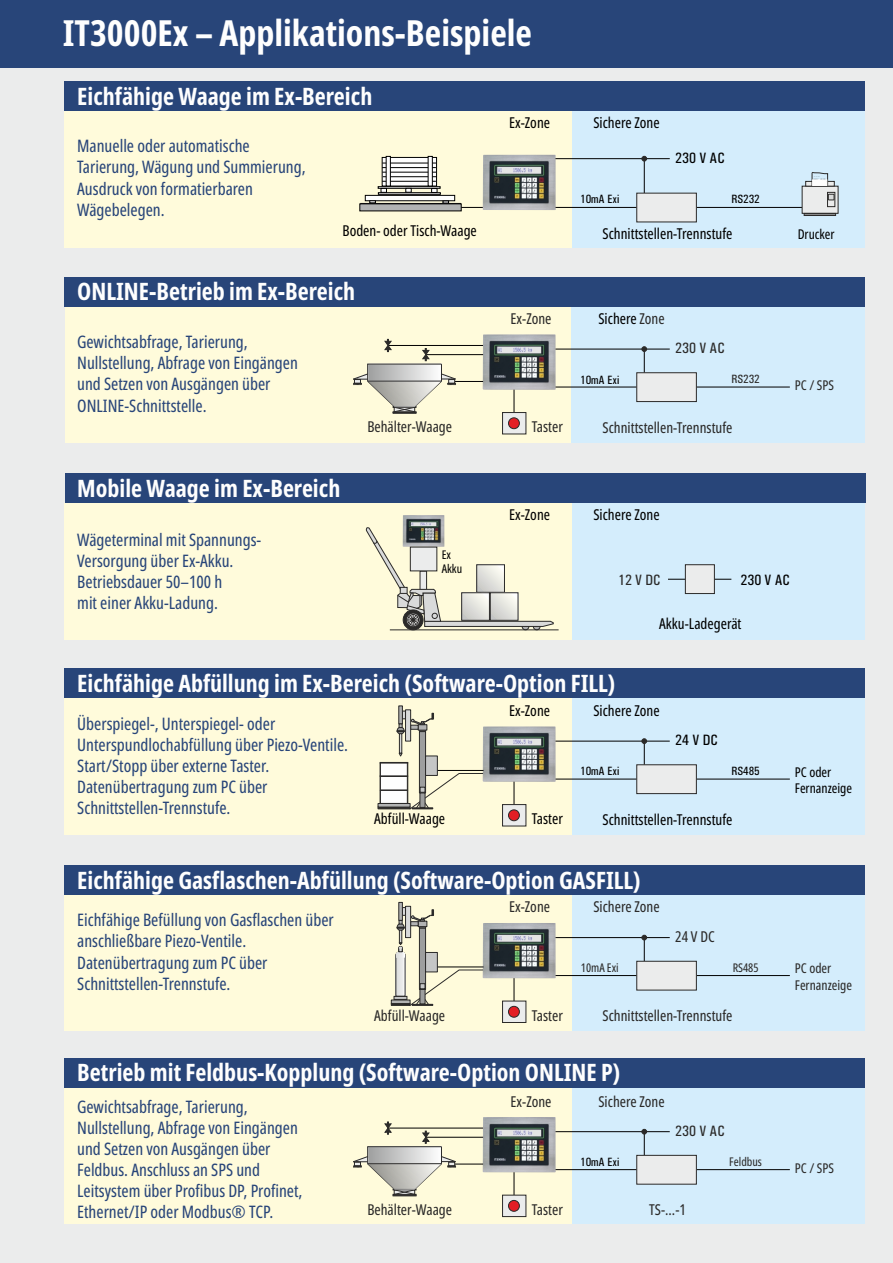
<style>
.page{position:relative;width:893px;height:1263px;background:#fff}
.page>*{position:absolute;margin:0;border:0;box-sizing:border-box;transform-origin:0 0}
.t1{font:700 extra-condensed 36px "Noto Sans";color:#fefefe}
.t2{font:700 extra-condensed 24px "Noto Sans";color:#fefefe}
.t3{font:extra-condensed 17.25px/21.1px "Noto Sans";color:#284579}
.t4{font:extra-condensed 15px "Noto Sans";color:#000}
.t5{font:extra-condensed 15px "Noto Sans";color:#2b2a29}
.t6{font:500 15px "Univers Condensed";color:#000}
.t7{font:500 15px "Univers Condensed";color:#2b2a29}
.t8{font:extra-condensed 13.5px/16.5px "Noto Sans";color:#2b2a29}
.t9{font:extra-condensed 13.5px/16.5px "Noto Sans";color:#000}
.t10{font:500 12px "Univers Condensed";color:#000}
.t11{font:extra-condensed 12px "Noto Sans";color:#2b2a29}
.t12{font:extra-condensed 12px/14.7px "Noto Sans";color:#000}
.t13{font:500 12px "Univers Condensed";color:#2b2a29}
.s1{color:#2b2a29}
</style>
<div class="page">
<div style="left:0;top:0;width:893px;height:68px;background:#284579"></div>
<div style="left:0;top:68px;width:893px;height:1195px;background:#ebecec"></div>
<div style="left:65px;top:111px;width:507px;height:136px;background:#fffbdb"></div>
<div style="left:65px;top:895px;width:507px;height:136px;background:#fffbdb"></div>
<div style="left:65px;top:1088px;width:507px;height:136px;background:#fffbdb"></div>
<div style="left:65px;top:698px;width:507px;height:136px;background:#fffbdb"></div>
<div style="left:65px;top:307px;width:506px;height:136px;background:#fffbdb"></div>
<div style="left:65px;top:503px;width:507px;height:136px;background:#fffbdb"></div>
<div style="left:572px;top:895px;width:293px;height:136px;background:#d4edfc"></div>
<div style="left:572px;top:111px;width:293px;height:136px;background:#d4edfc"></div>
<div style="left:572px;top:1088px;width:293px;height:136px;background:#d4edfc"></div>
<div style="left:572px;top:698px;width:293px;height:136px;background:#d4edfc"></div>
<div style="left:571px;top:307px;width:294px;height:136px;background:#d4edfc"></div>
<div style="left:572px;top:503px;width:293px;height:136px;background:#d4edfc"></div>
<div style="left:65px;top:81px;width:800px;height:30px;background:#284579"></div>
<div style="left:65px;top:1058px;width:800px;height:29px;background:#284579"></div>
<div style="left:65px;top:668px;width:800px;height:30px;background:#284579"></div>
<div style="left:65px;top:277px;width:800px;height:30px;background:#284579"></div>
<div style="left:66px;top:473px;width:800px;height:29px;background:#284579"></div>
<div style="left:65px;top:865px;width:800px;height:30px;background:#284579"></div>
<img style="left:483px;top:155px;width:73px;height:55px">
<img style="left:483px;top:726px;width:73px;height:56px">
<img style="left:483px;top:334px;width:73px;height:56px">
<img style="left:403px;top:515px;width:41px;height:12px">
<img style="left:483px;top:1117px;width:73px;height:55px">
<hr style="left:555px;top:207px;width:82px;height:1px;background:#000">
<hr style="left:556px;top:779px;width:81px;height:1px;background:#000">
<hr style="left:556px;top:387px;width:81px;height:1px;background:#000">
<hr style="left:697px;top:207px;width:105px;height:1px;background:#000">
<hr style="left:697px;top:779px;width:93px;height:1px;background:#000">
<hr style="left:697px;top:387px;width:93px;height:1px;background:#000">
<hr style="left:555px;top:158px;width:115px;height:1px;background:#000">
<hr style="left:555px;top:741px;width:115px;height:1px;background:#000">
<hr style="left:555px;top:349px;width:115px;height:1px;background:#000">
<hr style="left:644px;top:159px;width:1px;height:34px;background:#000">
<svg style="left:359px;top:156px;width:124px;height:55px"></svg>
<div style="left:522px;top:623px;width:7px;height:7px;background:#b2b3b3;border:1px solid #2b2a29;border-radius:50%"></div>
<div style="left:533px;top:623px;width:7px;height:7px;background:#b2b3b3;border:1px solid #2b2a29;border-radius:50%"></div>
<hr style="left:390px;top:629px;width:169px;height:1px;background:#2b2a29">
<div style="left:403px;top:610px;width:20px;height:20px;background:#2b2a29;border:1px solid #2b2a29;border-radius:50%"></div>
<svg style="left:636px;top:192px;width:61px;height:31px;background:#d7d9da"></svg>
<svg style="left:502px;top:782px;width:25px;height:45px"></svg>
<svg style="left:502px;top:390px;width:25px;height:45px"></svg>
<svg style="left:668px;top:564px;width:63px;height:30px"></svg>
<svg style="left:366px;top:527px;width:188px;height:100px"></svg>
<svg style="left:642px;top:156px;width:5px;height:5px"></svg>
<svg style="left:636px;top:739px;width:61px;height:55px"></svg>
<svg style="left:636px;top:347px;width:61px;height:55px"></svg>
<svg style="left:802px;top:172px;width:36px;height:44px"></svg>
<svg style="left:353px;top:339px;width:130px;height:75px"></svg>
<div style="left:508px;top:810px;width:12px;height:11px;background:#e31e24;border:1px solid #2b2a29;border-radius:50%"></div>
<div style="left:508px;top:418px;width:12px;height:11px;background:#e31e24;border:1px solid #2b2a29;border-radius:50%"></div>
<hr style="left:556px;top:1169px;width:81px;height:1px;background:#000">
<hr style="left:697px;top:1169px;width:93px;height:1px;background:#000">
<hr style="left:555px;top:1131px;width:115px;height:1px;background:#000">
<svg style="left:502px;top:1172px;width:25px;height:45px"></svg>
<svg style="left:636px;top:1129px;width:61px;height:56px"></svg>
<svg style="left:353px;top:1122px;width:130px;height:74px"></svg>
<div style="left:508px;top:1200px;width:12px;height:11px;background:#e31e24;border:1px solid #2b2a29;border-radius:50%"></div>
<img style="left:483px;top:923px;width:73px;height:55px">
<hr style="left:556px;top:975px;width:81px;height:1px;background:#000">
<hr style="left:697px;top:975px;width:93px;height:1px;background:#000">
<hr style="left:555px;top:937px;width:115px;height:1px;background:#000">
<svg style="left:636px;top:935px;width:61px;height:56px"></svg>
<svg style="left:502px;top:978px;width:25px;height:45px"></svg>
<div style="left:508px;top:1006px;width:12px;height:11px;background:#e31e24;border:1px solid #2b2a29;border-radius:50%"></div>
<svg style="left:391px;top:902px;width:92px;height:104px"></svg>
<svg style="left:378px;top:705px;width:105px;height:104px"></svg>
<h1 class="t1" style="left:63px;top:8px;width:471px">IT3000Ex – Applikations-Beispiele</h1>
<h2 class="t2" style="left:77px;top:79px;width:297px">Eichfähige Waage im Ex-Bereich</h2>
<p class="t3" style="left:77px;top:135px;width:230px">Manuelle oder automatische<br>Tarierung, Wägung und Summierung,<br>Ausdruck von formatierbaren<br>Wägebelegen.</p>
<p class="t4" style="left:343px;top:220px;width:136px">Boden- oder Tisch-Waage</p>
<h2 class="t2" style="left:77px;top:275px;width:280px">ONLINE-Betrieb im Ex-Bereich</h2>
<p class="t3" style="left:77px;top:331px;width:222px">Gewichtsabfrage, Tarierung,<br>Nullstellung, Abfrage von Eingängen und Setzen von Ausgängen über<br>ONLINE-Schnittstelle.</p>
<h2 class="t2" style="left:77px;top:471px;width:265px">Mobile Waage im Ex-Bereich</h2>
<p class="t3" style="left:77px;top:528px;width:186px">Wägeterminal mit Spannungs-<br>Versorgung über Ex-Akku.<br>Betriebsdauer 50–100 h<br>mit einer Akku-Ladung.</p>
<p class="t5" style="left:367px;top:416px;width:86px">Behälter-Waage</p>
<p class="t12" style="left:442px;top:546px;width:22px">Ex<br>Akku</p>
<p class="t4" style="left:509px;top:112px;width:42px">Ex-Zone</p>
<p class="t4" style="left:593px;top:112px;width:68px">Sichere Zone</p>
<p class="t6" style="left:675px;top:153px;width:51px">230 V AC</p>
<p class="t10" style="left:580px;top:195px;width:41px">10mA Exi</p>
<p class="t10" style="left:731px;top:195px;width:30px">RS232</p>
<p class="t4" style="left:603px;top:223px;width:131px">Schnittstellen-Trennstufe</p>
<p class="t9" style="left:798px;top:226px;width:39px">Drucker</p>
<p class="t5" style="left:511px;top:308px;width:42px">Ex-Zone</p>
<p class="t4" style="left:598px;top:308px;width:68px">Sichere <span class="s1">Zone</span></p>
<p class="t7" style="left:675px;top:343px;width:51px">230 V AC</p>
<p class="t10" style="left:580px;top:375px;width:41px">10mA Exi</p>
<p class="t13" style="left:731px;top:375px;width:30px">RS232</p>
<p class="t8" style="left:795px;top:377px;width:41px">PC / SPS</p>
<p class="t5" style="left:532px;top:416px;width:33px">Taster</p>
<p class="t5" style="left:603px;top:416px;width:131px">Schnittstellen-Trennstufe</p>
<p class="t4" style="left:509px;top:504px;width:42px">Ex-Zone</p>
<p class="t4" style="left:593px;top:504px;width:68px">Sichere Zone</p>
<p class="t7" style="left:618px;top:574px;width:44px">12 V DC</p>
<p class="t6" style="left:741px;top:574px;width:51px">230 V AC</p>
<p class="t4" style="left:659px;top:612px;width:84px">Akku-Ladegerät</p>
<h2 class="t2" style="left:77px;top:666px;width:540px">Eichfähige Abfüllung im Ex-Bereich (Software-Option FILL)</h2>
<p class="t3" style="left:77px;top:712px;width:272px">Überspiegel-, Unterspiegel- oder Unterspundlochabfüllung über Piezo-Ventile.<br>Start/Stopp über externe Taster.<br>Datenübertragung zum PC über Schnittstellen-Trennstufe.</p>
<p class="t4" style="left:374px;top:808px;width:73px">Abfüll-Waage</p>
<p class="t4" style="left:509px;top:700px;width:42px">Ex-Zone</p>
<p class="t4" style="left:532px;top:808px;width:33px">Taster</p>
<p class="t4" style="left:593px;top:700px;width:68px">Sichere Zone</p>
<p class="t10" style="left:580px;top:767px;width:41px">10mA Exi</p>
<p class="t6" style="left:675px;top:735px;width:44px">24 V DC</p>
<p class="t10" style="left:731px;top:767px;width:30px">RS485</p>
<p class="t4" style="left:603px;top:809px;width:131px">Schnittstellen-Trennstufe</p>
<h2 class="t2" style="left:77px;top:863px;width:565px">Eichfähige Gasflaschen-Abfüllung (Software-Option GASFILL)</h2>
<p class="t3" style="left:77px;top:909px;width:258px">Eichfähige Befüllung von Gasflaschen über anschließbare Piezo-Ventile.<br>Datenübertragung zum PC über Schnittstellen-Trennstufe.</p>
<p class="t5" style="left:509px;top:896px;width:42px">Ex-Zone</p>
<p class="t5" style="left:593px;top:896px;width:68px">Sichere Zone</p>
<p class="t5" style="left:675px;top:926px;width:41px">24 V DC</p>
<p class="t5" style="left:374px;top:1005px;width:73px">Abfüll-Waage</p>
<p class="t5" style="left:532px;top:1005px;width:33px">Taster</p>
<p class="t11" style="left:581px;top:959px;width:39px">10mA Exi</p>
<p class="t11" style="left:733px;top:959px;width:27px">RS485</p>
<p class="t5" style="left:603px;top:1005px;width:131px">Schnittstellen-Trennstufe</p>
<h2 class="t2" style="left:77px;top:1056px;width:545px">Betrieb mit Feldbus-Kopplung (Software-Option ONLINE P)</h2>
<p class="t3" style="left:77px;top:1095px;width:227px">Gewichtsabfrage, Tarierung, Nullstellung, Abfrage von Eingängen und Setzen von Ausgängen über Feldbus. Anschluss an SPS und Leitsystem über Profibus DP, Profinet, Ethernet/IP oder Modbus® TCP.</p>
<p class="t5" style="left:511px;top:1090px;width:42px">Ex-Zone</p>
<p class="t5" style="left:598px;top:1090px;width:68px">Sichere Zone</p>
<p class="t10" style="left:580px;top:1157px;width:41px">10mA Exi</p>
<p class="t7" style="left:675px;top:1126px;width:51px">230 V AC</p>
<p class="t11" style="left:729px;top:1153px;width:34px">Feldbus</p>
<p class="t5" style="left:367px;top:1199px;width:86px">Behälter-Waage</p>
<p class="t5" style="left:532px;top:1199px;width:33px">Taster</p>
<p class="t5" style="left:649px;top:1199px;width:38px">TS-...-1</p>
<p class="t9" style="left:795px;top:763px;width:59px">PC oder<br>Fernanzeige</p>
<p class="t8" style="left:795px;top:960px;width:59px">PC oder<br>Fernanzeige</p>
<p class="t8" style="left:795px;top:1159px;width:41px">PC / SPS</p>
</div>
